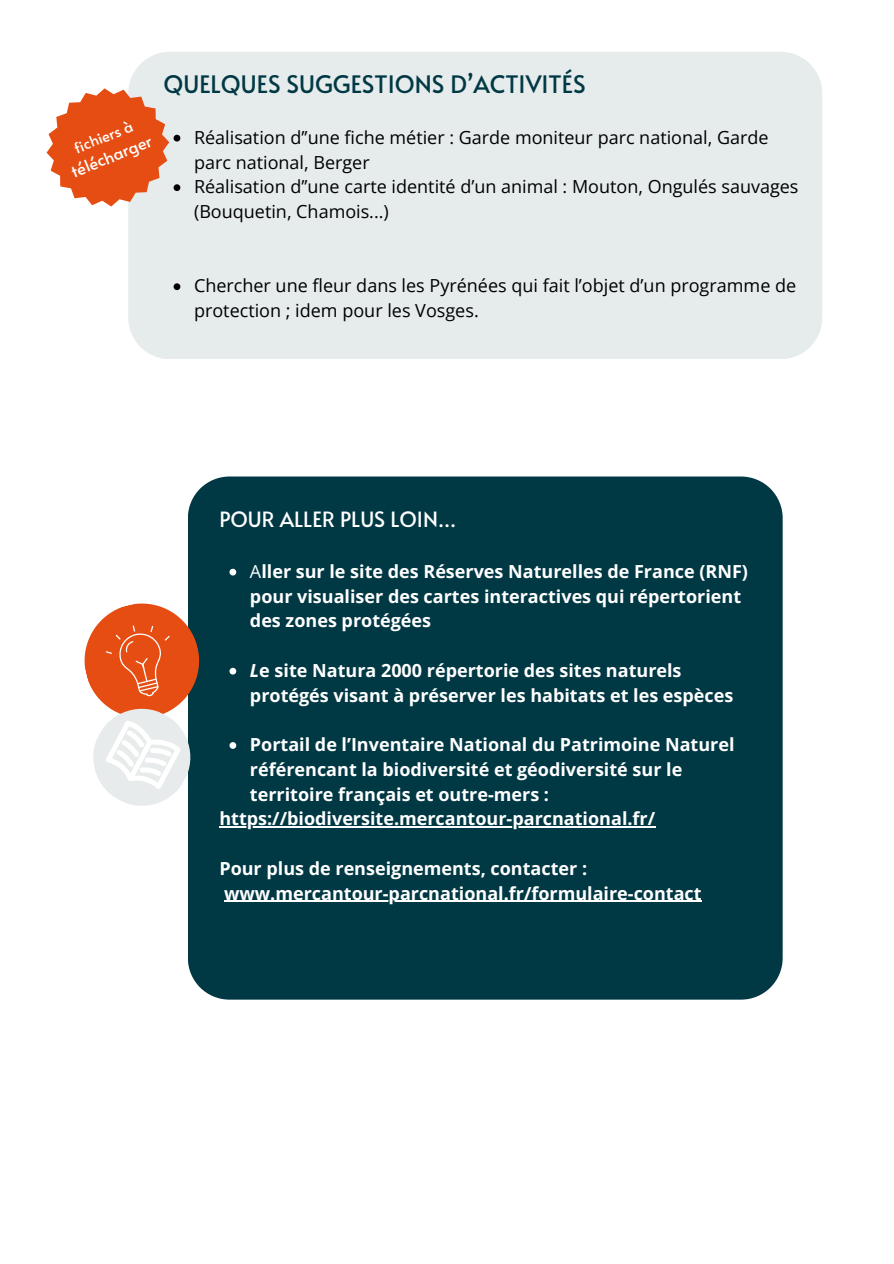
<style>
.page{position:relative;width:894px;height:1264px;background:#fff}
.page>*{position:absolute;margin:0;border:0;box-sizing:border-box;transform-origin:0 0}
.t1{font:24px "Alata";color:#003844}
.t2{font:21px "Alata";color:#fff}
.t3{font:700 18px/24.8px "Open Sans";color:#fff}
.t4{font:18px/24.8px "Open Sans";color:#000}
.t5{font:16.5px "Alata";color:#fff}
.t6{font:15px "Alata";color:#fff}
.s1{font-weight:400}
.s2{font-style:italic}
</style>
<div class="page">
<div style="left:188px;top:476px;width:594px;height:523px;background:#003844"></div>
<svg style="left:84px;top:591px;width:127px;height:231px"></svg>
<svg style="left:229px;top:568px;width:7px;height:7px"></svg>
<svg style="left:229px;top:667px;width:7px;height:7px"></svg>
<svg style="left:229px;top:742px;width:7px;height:6px"></svg>
<hr style="left:219px;top:826px;width:436px;height:1px;background:#fff">
<hr style="left:224px;top:900px;width:477px;height:1px;background:#fff">
<div style="left:128px;top:52px;width:694px;height:307px;background:#e6ebec"></div>
<svg style="left:173px;top:283px;width:7px;height:7px"></svg>
<svg style="left:47px;top:88px;width:133px;height:118px;background:#e8855f"></svg>
<h3 class="t6" style="left:71px;top:138px;width:64px;rotate:-22deg">fichiers à</h3>
<p class="t5" style="left:67px;top:161px;width:87px;rotate:-22deg">télécharger</p>
<p class="t1" style="left:163px;top:67px;width:423px">QUELQUES SUGGESTIONS D’ACTIVITÉS</p>
<p class="t4" style="left:194px;top:124px;width:576px">Réalisation d’’une fiche métier : Garde moniteur parc national, Garde parc national, Berger</p>
<p class="t4" style="left:194px;top:174px;width:605px">Réalisation d’’une carte identité d’un animal : Mouton, Ongulés sauvages (Bouquetin, Chamois...)</p>
<h3 class="t4" style="left:194px;top:273px;width:603px">Chercher une fleur dans les Pyrénées qui fait l’objet d’un programme de protection ; idem pour les Vosges.</h3>
<h1 class="t2" style="left:219px;top:504px;width:238px">POUR ALLER PLUS LOIN...</h1>
<p class="t3" style="left:250px;top:558px;width:499px"><span class="s1">A</span>ller sur le site des Réserves Naturelles de France (RNF) pour visualiser des cartes interactives qui répertorient des zones protégées</p>
<p class="t3" style="left:250px;top:657px;width:485px"><span class="s2">L</span>e site Natura 2000 répertorie des sites naturels protégés visant à préserver les habitats et les espèces</p>
<p class="t3" style="left:250px;top:731px;width:486px">Portail de l’Inventaire National du Patrimoine Naturel référencant la biodiversité et géodiversité sur le territoire français et outre-mers :</p>
<p class="t3" style="left:219px;top:806px;width:437px">https://biodiversite.mercantour-parcnational.fr/</p>
<p class="t3" style="left:219px;top:855px;width:369px">Pour plus de renseignements, contacter :</p>
<h2 class="t3" style="left:224px;top:880px;width:479px">www.mercantour-parcnational.fr/formulaire-contact</h2>
</div>
